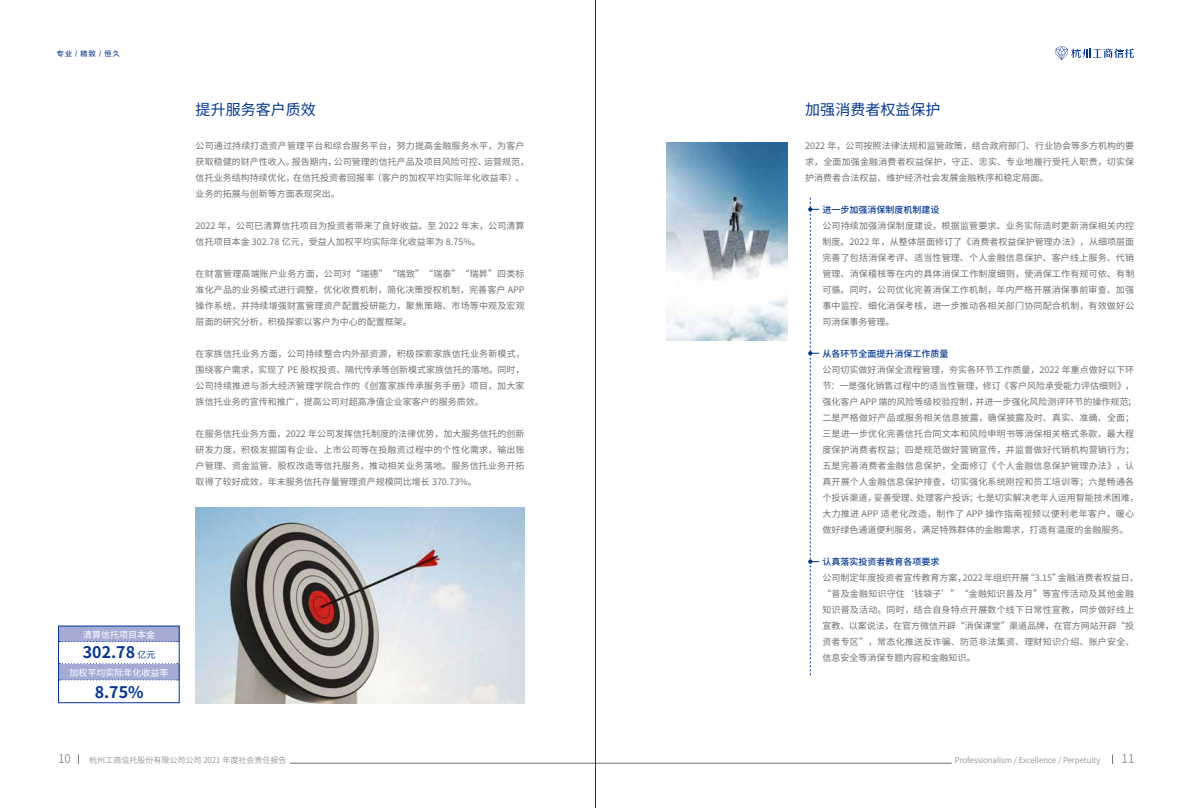
<style>
.page{position:relative;width:1191px;height:808px;background:#fff}
.page>*{position:absolute;margin:0;border:0;box-sizing:border-box;transform-origin:0 0}
.t1{font:700 16px "Source Han Sans CN";color:#043793}
.t2{font:15px "Source Han Sans CN";color:#043793}
.t3{font:300 12px "Source Han Sans CN";color:#727171}
.t4{font:9px/16px "Source Han Sans CN";letter-spacing:.005em;color:#727171;text-align:justify}
.t5{font:500 9px "Source Han Sans CN";color:#043793}
.t6{font:9px "Source Han Sans CN";color:#fff}
.t7{font:300 8px "Source Han Sans CN";color:#727171}
.t8{font:7px "FZLTZHUNHK GBK1 0";color:#043793}
.s1{font-weight:400;font-size:9px}
</style>
<div class="page">
<hr style="left:290px;top:763px;width:661px;height:1px;background:#727171">
<svg style="left:1055px;top:47px;width:79px;height:13px"></svg>
<hr style="left:595px;top:0;width:1px;height:808px;background:#043793">
<div style="left:58px;top:626px;width:121px;height:15px;background:#a4acd6"></div>
<div style="left:58px;top:664px;width:121px;height:16px;background:#a4acd6"></div>
<div style="left:58px;top:626px;width:122px;height:77px;border:1px solid #043793"></div>
<svg style="left:59px;top:641px;width:119px;height:1px"></svg>
<svg style="left:59px;top:663px;width:119px;height:1px"></svg>
<svg style="left:59px;top:679px;width:119px;height:1px"></svg>
<svg style="left:808px;top:198px;width:11px;height:477px"></svg>
<img style="left:196px;top:507px;width:328px;height:196px">
<img style="left:666px;top:143px;width:122px;height:197px">
<p class="t8" style="left:57px;top:50px;width:65px">专业/精致/恒久</p>
<h2 class="t2" style="left:196px;top:101px;width:122px">提升服务客户质效</h2>
<p class="t4" style="left:196px;top:138px;width:335px;text-align:left">公司通过持续打造资产管理平台和综合服务平台，努力提高金融服务水平，为客户获取稳健的财产性收入。报告期内，公司管理的信托产品及项目风险可控、运营规范，信托业务结构持续优化，在信托投资者回报率（客户的加权平均实际年化收益率）、业务的拓展与创新等方面表现突出。</p>
<p class="t4" style="left:196px;top:218px;width:330px">2022 年，公司已清算信托项目为投资者带来了良好收益。至 2022 年末，公司清算信托项目本金 302.78 亿元，受益人加权平均实际年化收益率为 8.75%。</p>
<p class="t4" style="left:196px;top:266px;width:330px">在财富管理高端账户业务方面，公司对“瑞德”“瑞致”“瑞泰”“瑞昇”四类标准化产品的业务模式进行调整，优化收费机制，简化决策授权机制，完善客户 APP操作系统，并持续增强财富管理资产配置投研能力，聚焦策略、市场等中观及宏观层面的研究分析，积极探索以客户为中心的配置框架。</p>
<p class="t4" style="left:196px;top:346px;width:330px">在家族信托业务方面，公司持续整合内外部资源，积极探索家族信托业务新模式，围绕客户需求，实现了 PE 股权投资、隔代传承等创新模式家族信托的落地。同时，公司持续推进与浙大经济管理学院合作的《创富家族传承服务手册》项目，加大家族信托业务的宣传和推广，提高公司对超高净值企业家客户的服务质效。</p>
<p class="t4" style="left:196px;top:426px;width:330px">在服务信托业务方面，2022 年公司发挥信托制度的法律优势，加大服务信托的创新研发力度，积极发掘国有企业、上市公司等在投融资过程中的个性化需求，输出账户管理、资金监管、股权改造等信托服务，推动相关业务落地。服务信托业务开拓取得了较好成效，年末服务信托存量管理资产规模同比增长 370.73%。</p>
<p class="t6" style="left:83px;top:629px;width:73px">清算信托项目本金</p>
<h1 class="t1" style="left:83px;top:643px;width:74px">302.78 <span class="s1">亿元</span></h1>
<p class="t6" style="left:70px;top:667px;width:101px">加权平均实际年化收益率</p>
<h1 class="t1" style="left:95px;top:683px;width:50px">8.75%</h1>
<h2 class="t2" style="left:805px;top:101px;width:136px">加强消费者权益保护</h2>
<p class="t4" style="left:805px;top:138px;width:330px">2022 年，公司按照法律法规和监管政策，结合政府部门、行业协会等多方机构的要求，全面加强金融消费者权益保护，守正、忠实、专业地履行受托人职责，切实保护消费者合法权益、维护经济社会发展金融秩序和稳定局面。</p>
<p class="t5" style="left:822px;top:204px;width:118px">进一步加强消保制度机制建设</p>
<p class="t4" style="left:822px;top:218px;width:313px">公司持续加强消保制度建设，根据监管要求、业务实际适时更新消保相关内控制度。2022 年，从整体层面修订了《消费者权益保护管理办法》，从细项层面完善了包括消保考评、适当性管理、个人金融信息保护、客户线上服务、代销管理、消保稽核等在内的具体消保工作制度细则，使消保工作有规可依、有制可循。同时，公司优化完善消保工作机制，年内严格开展消保事前审查、加强事中监控、细化消保考核，进一步推动各相关部门协同配合机制，有效做好公司消保事务管理。</p>
<p class="t5" style="left:822px;top:348px;width:127px">从各环节全面提升消保工作质量</p>
<p class="t4" style="left:822px;top:362px;width:318px;text-align:left">公司切实做好消保全流程管理，夯实各环节工作质量，2022 年重点做好以下环节：一是强化销售过程中的适当性管理，修订《客户风险承受能力评估细则》，强化客户 APP 端的风险等级校验控制，并进一步强化风险测评环节的操作规范；二是严格做好产品或服务相关信息披露，确保披露及时、真实、准确、全面；三是进一步优化完善信托合同文本和风险申明书等消保相关格式条款，最大程度保护消费者权益；四是规范做好营销宣传，并监督做好代销机构营销行为；五是完善消费者金融信息保护，全面修订《个人金融信息保护管理办法》，认真开展个人金融信息保护排查，切实强化系统刚控和员工培训等；六是畅通各个投诉渠道，妥善受理、处理客户投诉；七是切实解决老年人运用智能技术困难，大力推进 APP 适老化改造，制作了 APP 操作指南视频以便利老年客户，暖心做好绿色通道便利服务，满足特殊群体的金融需求，打造有温度的金融服务。</p>
<p class="t5" style="left:822px;top:556px;width:118px">认真落实投资者教育各项要求</p>
<p class="t4" style="left:822px;top:570px;width:318px;text-align:left">公司制定年度投资者宣传教育方案，2022年组织开展“3.15”金融消费者权益日、“普及金融知识守住‘钱袋子’”“金融知识普及月”等宣传活动及其他金融知识普及活动。同时，结合自身特点开展数个线下日常性宣教，同步做好线上宣教、以案说法，在官方微信开辟“消保课堂”渠道品牌，在官方网站开辟“投资者专区”，常态化推送反诈骗、防范非法集资、理财知识介绍、账户安全、信息安全等消保专题内容和金融知识。</p>
<h3 class="t3" style="left:58px;top:752px;width:14px">10</h3>
<h3 class="t3" style="left:1121px;top:752px;width:14px">11</h3>
<p class="t7" style="left:89px;top:755px;width:199px">杭州工商信托股份有限公司公司 2021 年度社会责任报告</p>
<p class="t7" style="left:954px;top:755px;width:147px">Professionalism / Excellence / Perpetuity</p>
</div>
